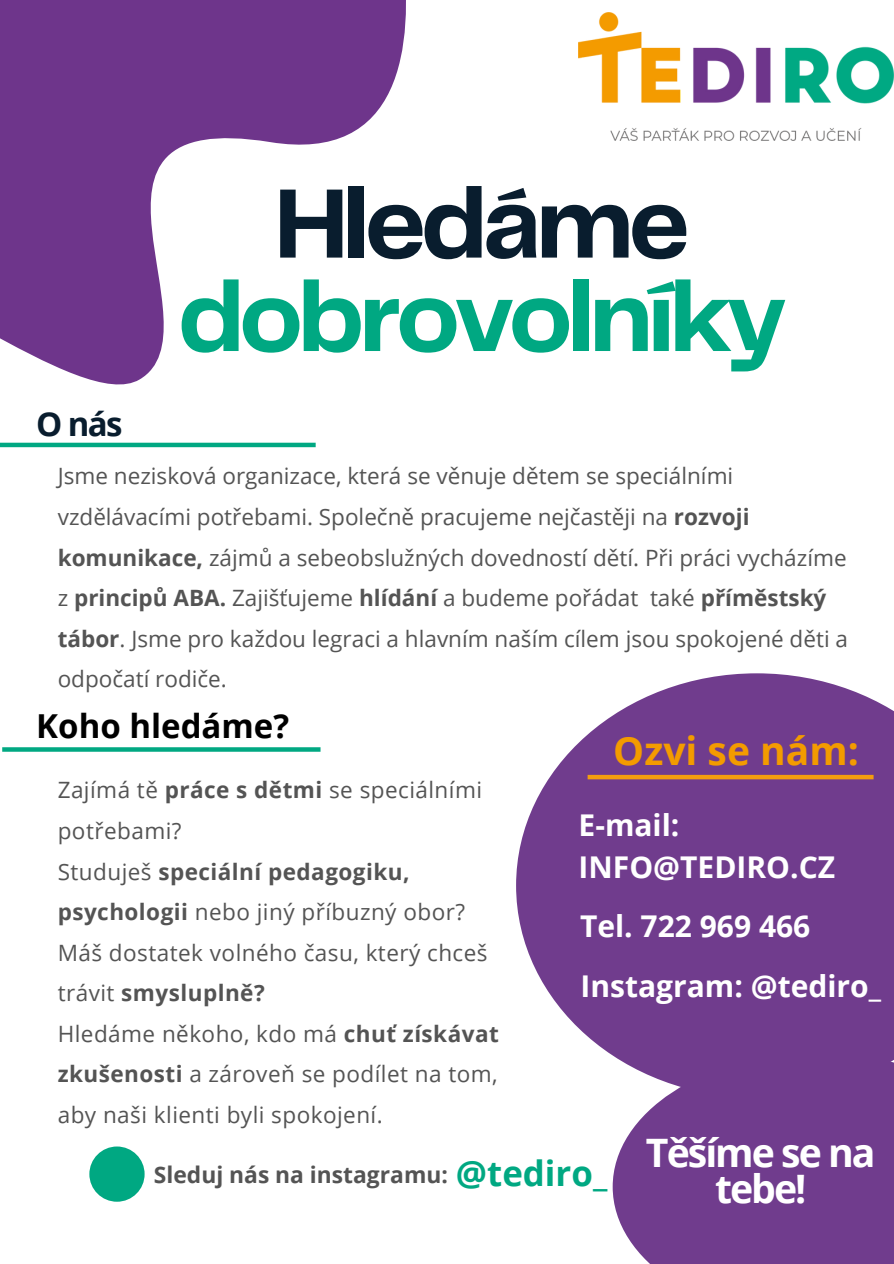
<style>
.page{position:relative;width:894px;height:1264px;background:#fff}
.page>*{position:absolute;margin:0;border:0;box-sizing:border-box;transform-origin:0 0}
.t1{font:700 102.15px "Telegraf";letter-spacing:-.05em;color:#00a882}
.t2{font:700 102.15px "Telegraf";letter-spacing:-.05em;color:#091d2e}
.t3{font:700 39.15px/36px "Open Sans";letter-spacing:-.05em;color:#fff;text-align:center}
.t4{font:700 39px "Open Sans";color:#f39b00}
.t5{font:700 34.8px "Open Sans";color:#00a882}
.t6{font:700 33px "Open Sans";color:#000}
.t7{font:700 33px "Open Sans";color:#091d2e}
.t8{font:700 30px/41.7px "Open Sans";color:#fff}
.t9{font:700 22.8px "Open Sans";color:#545454}
.t10{font:22.5px/40.5px "Open Sans";color:#545454}
.t11{font:22.5px/40.5px "Open Sans";letter-spacing:.02em;color:#545454}
.s1{font-weight:700}
</style>
<div class="page">
<svg style="left:0;top:0;width:406px;height:384px;fill:#6e358b"></svg>
<div style="left:612px;top:1052px;width:281px;height:211px;background:#703c8d"></div>
<svg style="left:516px;top:673px;width:377px;height:424px;fill:#703c8d"></svg>
<div style="left:89px;top:1146px;width:55px;height:55px;background:#00a882;border-radius:50%"></div>
<img style="left:578px;top:13px;width:315px;height:127px">
<div style="left:587px;top:774px;width:286px;height:5px;background:#f49d0e"></div>
<div style="left:0;top:442px;width:315px;height:5px;background:#00a882"></div>
<svg style="left:2px;top:747px;width:318px;height:4px"></svg>
<h1 class="t2" style="left:274px;top:180px;width:417px">Hledáme</h1>
<h1 class="t1" style="left:178px;top:273px;width:609px">dobrovolníky</h1>
<h3 class="t7" style="left:36px;top:400px;width:88px">O nás</h3>
<p class="t10" style="left:58px;top:455px;width:791px">Jsme nezisková organizace, která se věnuje dětem se speciálními vzdělávacími potřebami. Společně pracujeme nejčastěji na <span class="s1">rozvoji komunikace,</span> zájmů a sebeobslužných dovedností dětí. Při práci vycházíme z <span class="s1">principů ABA.</span> Zajišťujeme <span class="s1">hlídání</span> a budeme pořádat také <span class="s1">příměstský tábor</span>. Jsme pro každou legraci a hlavním naším cílem jsou spokojené děti a odpočatí rodiče.</p>
<h3 class="t6" style="left:36px;top:703px;width:254px">Koho hledáme?</h3>
<p class="t11" style="left:58px;top:769px;width:442px">Zajímá tě <span class="s1">práce s dětmi</span> se speciálními potřebami?<br>Studuješ <span class="s1">speciální pedagogiku, psychologii</span> nebo jiný příbuzný obor?<br>Máš dostatek volného času, který chceš trávit <span class="s1">smysluplně?<br></span>Hledáme někoho, kdo má <span class="s1">chuť získávat zkušenosti</span> a zároveň se podílet na tom, aby naši klienti byli spokojení.</p>
<h3 class="t4" style="left:613px;top:723px;width:247px">Ozvi se nám:</h3>
<h3 class="t8" style="left:578px;top:803px;width:258px">E-mail:<br>INFO@TEDIRO.CZ</h3>
<h3 class="t8" style="left:580px;top:904px;width:232px">Tel. 722 969 466</h3>
<h3 class="t8" style="left:580px;top:964px;width:302px">Instagram: @tediro_</h3>
<p class="t9" style="left:154px;top:1158px;width:295px">Sleduj nás na instagramu:</p>
<h3 class="t5" style="left:456px;top:1148px;width:153px">@tediro_</h3>
<h2 class="t3" style="left:645px;top:1134px;width:231px">Těšíme se na tebe!</h2>
</div>
